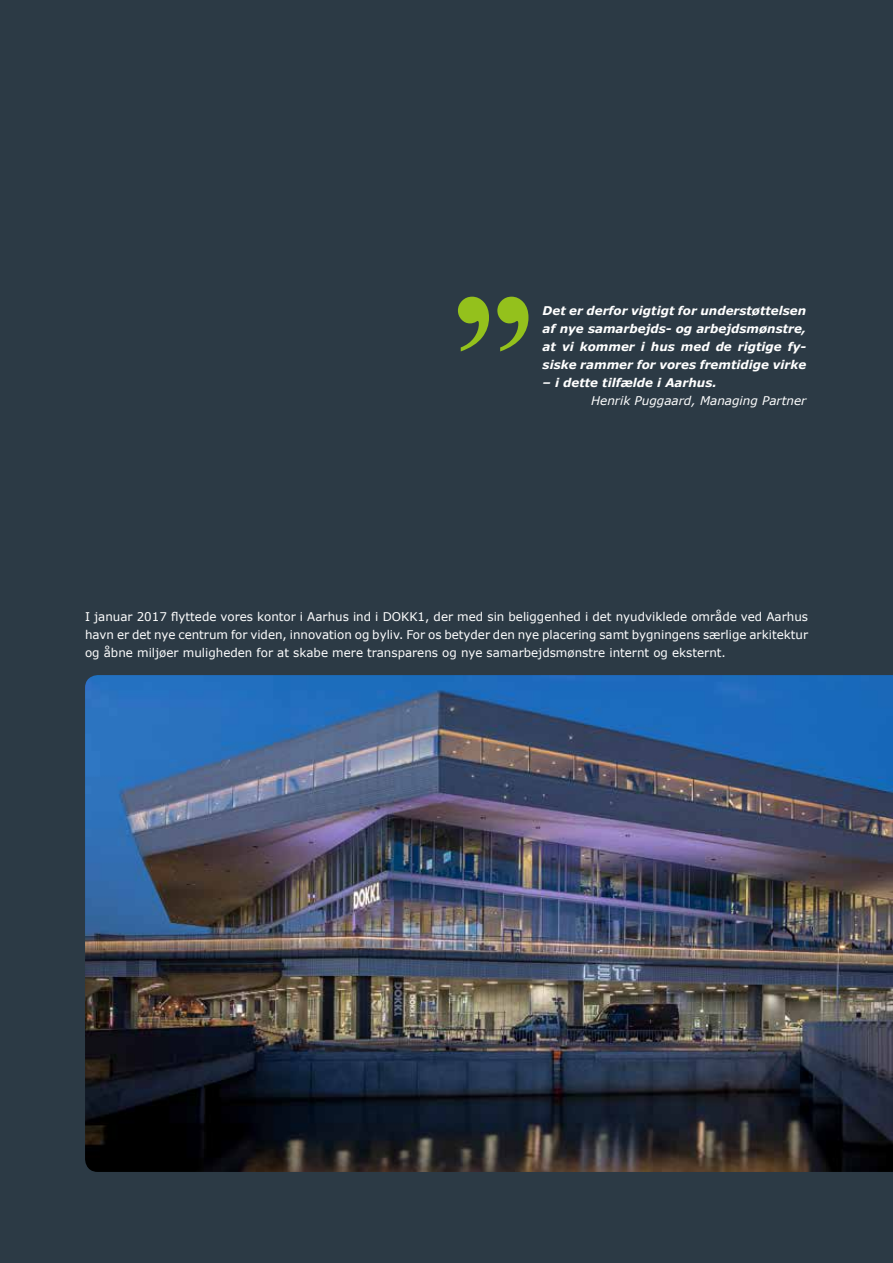
<style>
.page{position:relative;width:893px;height:1263px;background:#2c3a45}
.page>*{position:absolute;margin:0;border:0;box-sizing:border-box;transform-origin:0 0}
.t1{font:700 168px "Times New Roman";color:#94c11c}
.t2{font:12px/18px "Verdana";color:#fff;text-align:justify}
.t3{font:italic 700 12px/18px "Verdana";color:#fff;text-align:justify}
.t4{font:italic 12px "Verdana";color:#fff}
</style>
<div class="page">
<img style="left:85px;top:675px;width:808px;height:497px">
<h1 class="t1" style="left:451px;top:150px;width:85px">„</h1>
<p class="t3" style="left:543px;top:301px;width:265px">Det er derfor vigtigt for understøttelsen af nye samarbejds- og arbejdsmønstre, at vi kommer i hus med de rigtige fy&shy;siske rammer for vores fremtidige virke</p>
<p class="t3" style="left:543px;top:373px;width:176px">– i dette tilfælde i Aarhus.</p>
<p class="t4" style="left:591px;top:392px;width:217px">Henrik Puggaard, Managing Partner</p>
<p class="t2" style="left:85px;top:607px;width:724px">I januar 2017 flyttede vores kontor i Aarhus ind i DOKK1, der med sin beliggenhed i det nyudviklede område ved Aarhus havn er det nye centrum for viden, innovation og byliv. For os betyder den nye placering samt bygningens særlige arkitektur og åbne miljøer muligheden for at skabe mere transparens og nye samarbejdsmønstre internt og eksternt.</p>
</div>
